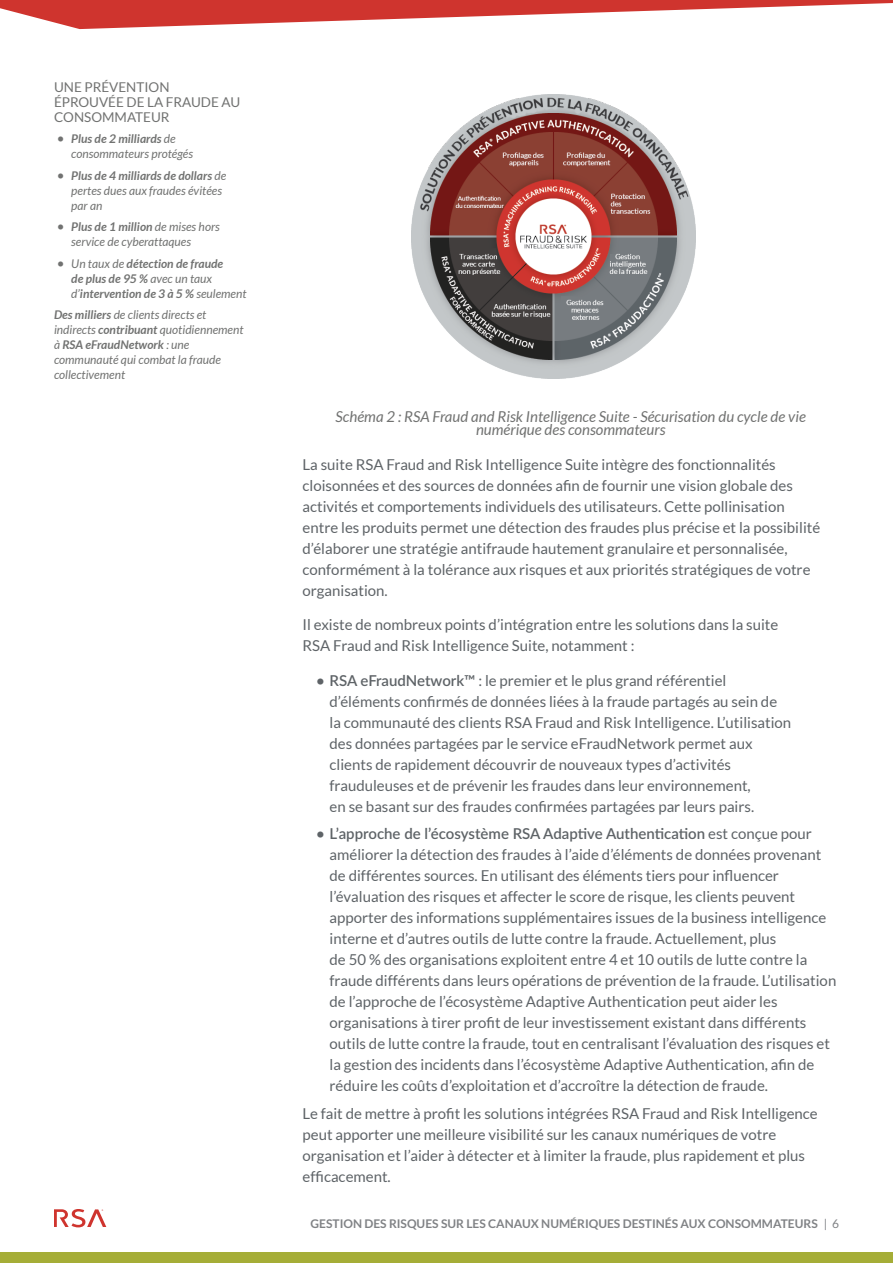
<style>
.page{position:relative;width:893px;height:1263px;background:#fff}
.page>*{position:absolute;margin:0;border:0;box-sizing:border-box;transform-origin:0 0}
.hyperlink{font:15px/21px "Lato";color:#5e6367}
.Body_Paragraph{font:italic 15px/13.5px "Lato";color:#717271;text-align:center}
.t1{font:13.5px/15px "Lato";color:#717271}
.t2{font:italic 12px/15px "Lato";color:#717271}
.t3{font:italic 700 12px/15px "Lato";color:#717271}
.t4{font:700 12px "Lato";color:#808285}
.s1{font-style:normal;font-size:13.5px}
.s2{font-weight:700}
.s3{font-weight:400;font-style:normal;font-size:13.5px}
.s4{font-weight:400}
.s5{font-weight:600}
</style>
<div class="page">
<div style="left:0;top:1252px;width:893px;height:11px;background:#a5ad37"></div>
<svg style="left:54px;top:1209px;width:52px;height:18px"></svg>
<svg style="left:0;top:0;width:893px;height:29px"></svg>
<img style="left:411px;top:94px;width:284px;height:284px">
<p class="t1" style="left:54px;top:79px;width:188px">UNE PRÉVENTION<br>ÉPROUVÉE DE LA FRAUDE AU<br>CONSOMMATEUR</p>
<p class="t2" style="left:71px;top:132px;width:123px;text-indent:-15px"><span class="s1">•</span> <span class="s2">Plus de 2 milliards</span> de consommateurs protégés</p>
<p class="t2" style="left:71px;top:168px;width:157px;text-indent:-15px"><span class="s1">•</span> <span class="s2">Plus de 4 milliards de dollars</span> de pertes dues aux fraudes évitées par an</p>
<p class="t2" style="left:71px;top:220px;width:150px;text-indent:-15px"><span class="s1">•</span> <span class="s2">Plus de 1 million</span> de mises hors service de cyberattaques</p>
<p class="t3" style="left:71px;top:256px;width:177px;text-indent:-15px"><span class="s3">•</span> <span class="s4">Un taux de</span> détection de fraude<br>de plus de 95 % <span class="s4">avec un taux d’</span>intervention de 3 à 5 % <span class="s4">seulement</span></p>
<p class="t2" style="left:54px;top:308px;width:191px"><span class="s2">Des milliers</span> de clients directs et indirects <span class="s2">contribuant</span> quotidiennement à <span class="s2">RSA eFraudNetwork</span> : une communauté qui combat la fraude collectivement</p>
<p class="Body_Paragraph" style="left:336px;top:410px;width:472px">Schéma 2 : RSA Fraud and Risk Intelligence Suite - Sécurisation du cycle de vie numérique des consommateurs</p>
<p class="hyperlink" style="left:303px;top:454px;width:519px">La suite RSA Fraud and Risk Intelligence Suite intègre des fonctionnalités cloisonnées et des sources de données afin de fournir une vision globale des activités et comportements individuels des utilisateurs. Cette pollinisation entre les produits permet une détection des fraudes plus précise et la possibilité d’élaborer une stratégie antifraude hautement granulaire et personnalisée, conformément à la tolérance aux risques et aux priorités stratégiques de votre organisation.</p>
<p class="hyperlink" style="left:303px;top:614px;width:477px">Il existe de nombreux points d’intégration entre les solutions dans la suite<br>RSA Fraud and Risk Intelligence Suite, notamment :</p>
<p class="hyperlink" style="left:330px;top:670px;width:463px;text-indent:-14px"><span class="s5">• RSA eFraudNetwork™</span> : le premier et le plus grand référentiel d’éléments confirmés de données liées à la fraude partagés au sein de la communauté des clients RSA Fraud and Risk Intelligence. L’utilisation des données partagées par le service eFraudNetwork permet aux clients de rapidement découvrir de nouveaux types d’activités frauduleuses et de prévenir les fraudes dans leur environnement,<br>en se basant sur des fraudes confirmées partagées par leurs pairs.</p>
<p class="hyperlink" style="left:330px;top:823px;width:508px;text-indent:-14px"><span class="s5">• L’approche de l’écosystème RSA Adaptive Authentication</span> est conçue pour améliorer la détection des fraudes à l’aide d’éléments de données provenant de différentes sources. En utilisant des éléments tiers pour influencer l’évaluation des risques et affecter le score de risque, les clients peuvent apporter des informations supplémentaires issues de la business intelligence interne et d’autres outils de lutte contre la fraude. Actuellement, plus<br>de 50 % des organisations exploitent entre 4 et 10 outils de lutte contre la fraude différents dans leurs opérations de prévention de la fraude. L’utilisation de l’approche de l’écosystème Adaptive Authentication peut aider les organisations à tirer profit de leur investissement existant dans différents outils de lutte contre la fraude, tout en centralisant l’évaluation des risques et la gestion des incidents dans l’écosystème Adaptive Authentication, afin de réduire les coûts d’exploitation et d’accroître la détection de fraude.</p>
<p class="hyperlink" style="left:303px;top:1103px;width:517px">Le fait de mettre à profit les solutions intégrées RSA Fraud and Risk Intelligence peut apporter une meilleure visibilité sur les canaux numériques de votre organisation et l’aider à détecter et à limiter la fraude, plus rapidement et plus efficacement.</p>
<p class="t4" style="left:311px;top:1217px;width:530px">GESTION DES RISQUES SUR LES CANAUX NUMÉRIQUES DESTINÉS AUX CONSOMMATEURS <span class="s4">| 6</span></p>
</div>
